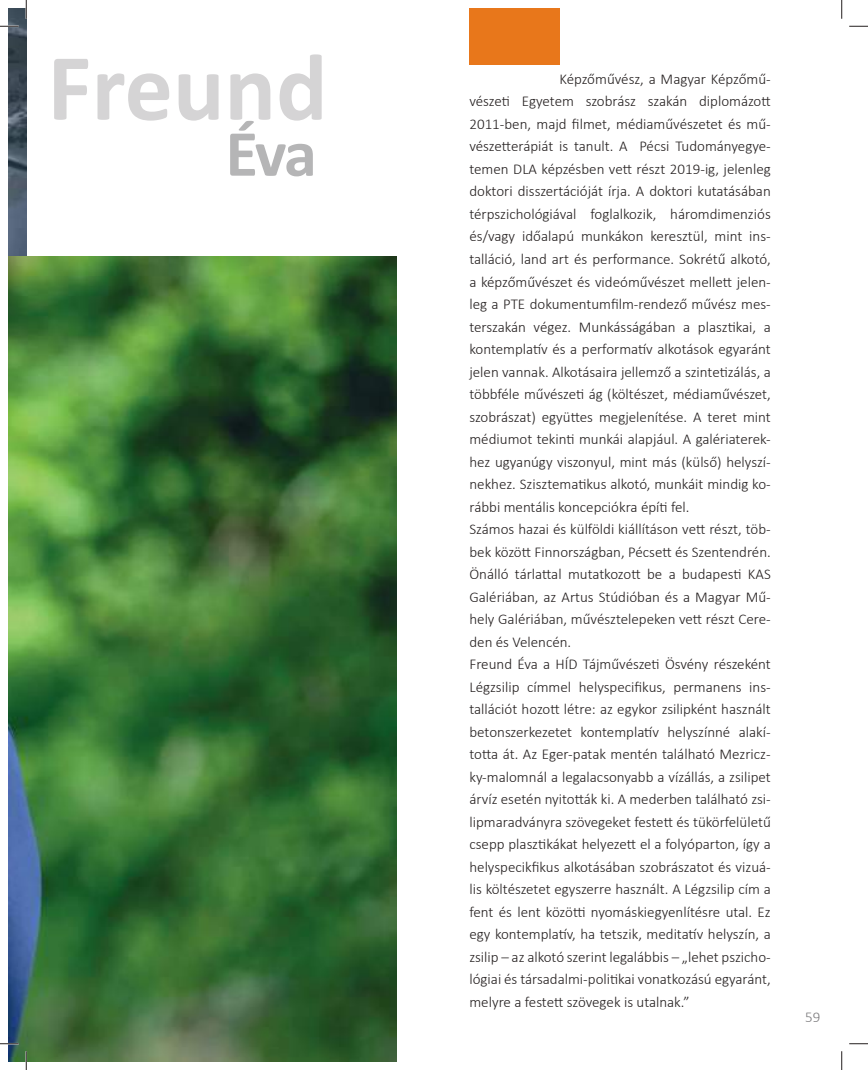
<style>
.page{position:relative;width:868px;height:1070px;background:#fff}
.page>*{position:absolute;margin:0;border:0;box-sizing:border-box;transform-origin:0 0}
.t1{font:700 96px "Calibri";color:#d5d4d5}
.t2{font:700 66.38px "Calibri";color:#b5b5b6}
.t3{font:300 15px/22.5px "Calibri";color:#241f1f}
.t4{font:300 15px "Calibri";color:#7d7c7e}
</style>
<div class="page">
<img style="left:9px;top:9px;width:17px;height:248px">
<img style="left:9px;top:257px;width:387px;height:804px">
<div style="left:469px;top:9px;width:90px;height:56px;background:#e8771b"></div>
<svg style="left:0;top:25px;width:19px;height:2px"></svg>
<svg style="left:849px;top:25px;width:18px;height:2px"></svg>
<svg style="left:0;top:1042px;width:19px;height:2px"></svg>
<svg style="left:849px;top:1043px;width:18px;height:1px"></svg>
<svg style="left:25px;top:0;width:2px;height:19px"></svg>
<svg style="left:25px;top:1051px;width:2px;height:18px"></svg>
<svg style="left:841px;top:0;width:1px;height:19px"></svg>
<svg style="left:841px;top:1051px;width:1px;height:18px"></svg>
<h1 class="t1" style="left:48px;top:20px;width:281px">Freund</h1>
<h2 class="t2" style="left:225px;top:107px;width:93px">Éva</h2>
<p class="t3" style="left:469px;top:67px;width:303px;text-indent:90px">Képzőművész, a Magyar Képzőmű&shy;vészeti Egyetem szobrász szakán diplomázott 2011-ben, majd filmet, médiaművészetet és mű&shy;vészetterápiát is tanult. A Pécsi Tudományegye&shy;temen DLA képzésben vett részt 2019-ig, jelenleg doktori disszertációját írja. A doktori kutatásában térpszichológiával foglalkozik, háromdimenziós és/vagy időalapú munkákon keresztül, mint ins&shy;talláció, land art és performance. Sokrétű alkotó, a képzőművészet és videóművészet mellett jelen&shy;leg a PTE dokumentumfilm-rendező művész mes&shy;terszakán végez. Munkásságában a plasztikai, a kontemplatív és a performatív alkotások egyaránt jelen vannak. Alkotásaira jellemző a szintetizálás, a többféle művészeti ág (költészet, médiaművészet, szobrászat) együttes megjelenítése. A teret mint médiumot tekinti munkái alapjául. A galériaterek&shy;hez ugyanúgy viszonyul, mint más (külső) helyszí&shy;nekhez. Szisztematikus alkotó, munkáit mindig ko&shy;rábbi mentális koncepciókra építi fel.<br>Számos hazai és külföldi kiállításon vett részt, töb&shy;bek között Finnországban, Pécsett és Szentendrén.<br>Önálló tárlattal mutatkozott be a budapesti KAS Galériában, az Artus Stúdióban és a Magyar Mű&shy;hely Galériában, művésztelepeken vett részt Cere&shy;den és Velencén.<br>Freund Éva a HÍD Tájművészeti Ösvény részeként Légzsilip címmel helyspecifikus, permanens ins&shy;tallációt hozott létre: az egykor zsilipként használt betonszerkezetet kontemplatív helyszínné alakí&shy;totta át. Az Eger-patak mentén található Mezricz&shy;ky-malomnál a legalacsonyabb a vízállás, a zsilipet árvíz esetén nyitották ki. A mederben található zsi&shy;lipmaradványra szövegeket festett és tükörfelületű csepp plasztikákat helyezett el a folyóparton, így a helyspecikfikus alkotásában szobrászatot és vizuá&shy;lis költészetet egyszerre használt. A Légzsilip cím a fent és lent közötti nyomáskiegyenlítésre utal. Ez egy kontemplatív, ha tetszik, meditatív helyszín, a zsilip – az alkotó szerint legalábbis – „lehet pszicho&shy;lógiai és társadalmi-politikai vonatkozású egyaránt, melyre a festett szövegek is utalnak.”</p>
<p class="t4" style="left:805px;top:1008px;width:17px">59</p>
</div>
